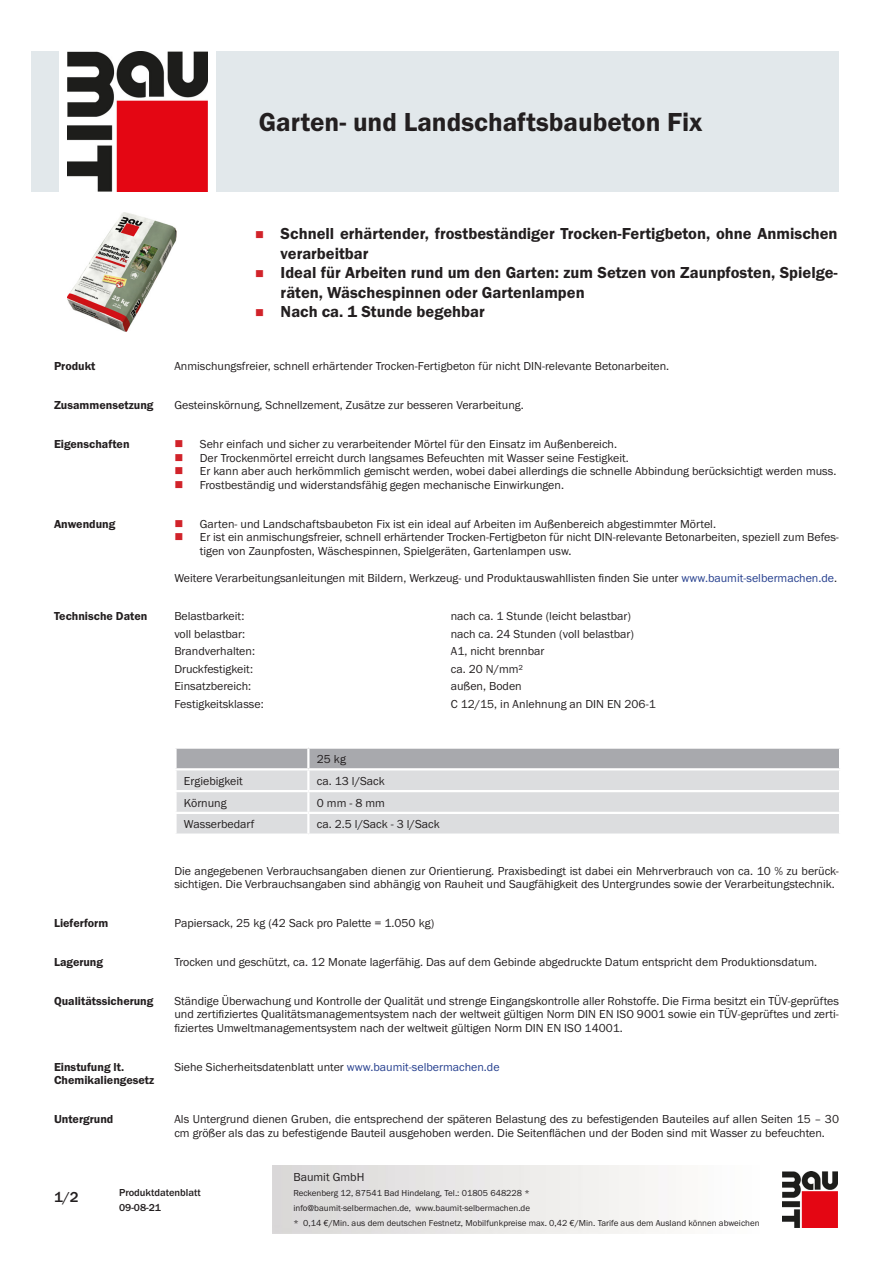
<style>
.page{position:relative;width:893px;height:1263px;background:#fff}
.page>*{position:absolute;margin:0;border:0;box-sizing:border-box;transform-origin:0 0}
.PDS_Produktname{font:27px "BM Franklin Gothic URW Dem";color:#231f20}
.t1{font:16.5px/19.5px "BM Franklin Gothic URW Dem";color:#231f20}
.t2{font:500 15px "BM Franklin Gothic URW";color:#231f20}
.PDS_Standard{font:12px/13.5px "BM Franklin Gothic URW Boo";color:#231f20}
.PDS_Standard_linksbü{font:12px "BM Franklin Gothic URW Boo";color:#231f20}
.PDS_Header{font:12px/13.5px "BM Franklin Gothic URW Dem";color:#231f20}
.t3{font:500 10.5px/15px "BM Franklin Gothic URW";color:#231f20}
.t4{font:9px/15px "BM Franklin Gothic URW Boo";color:#231f20}
.s1{color:#253f8e}
</style>
<div class="page">
<img style="left:782px;top:1171px;width:56px;height:56px">
<div style="left:32px;top:51px;width:27px;height:140px;background:#e2e8eb"></div>
<img style="left:68px;top:51px;width:139px;height:140px">
<div style="left:216px;top:51px;width:623px;height:140px;background:#e2e8eb"></div>
<img style="left:68px;top:213px;width:109px;height:119px">
<svg style="left:176px;top:748px;width:664px;height:86px"></svg>
<hr style="left:308px;top:833px;width:533px;height:3px;background:#fff">
<p class="PDS_Produktname" style="left:259px;top:106px;width:445px">Garten- und Landschaftsbaubeton Fix</p>
<p class="t1" style="left:281px;top:224px;width:558px">Schnell erhärtender, frostbeständiger Trocken-Fertigbeton, ohne Anmischen verarbeitbar</p>
<p class="t1" style="left:281px;top:263px;width:559px">Ideal für Arbeiten rund um den Garten: zum Setzen von Zaunpfosten, Spielge&shy;räten, Wäschespinnen oder Gartenlampen</p>
<p class="t1" style="left:281px;top:302px;width:206px">Nach ca. 1 Stunde begehbar</p>
<p class="PDS_Header" style="left:54px;top:360px;width:43px">Produkt</p>
<p class="PDS_Standard" style="left:174px;top:360px;width:496px">Anmischungsfreier, schnell erhärtender Trocken-Fertigbeton für nicht DIN-relevante Betonarbeiten.</p>
<p class="PDS_Header" style="left:54px;top:399px;width:101px">Zusammensetzung</p>
<p class="PDS_Standard" style="left:174px;top:399px;width:351px">Gesteinskörnung, Schnellzement, Zusätze zur besseren Verarbeitung.</p>
<p class="PDS_Header" style="left:54px;top:438px;width:77px">Eigenschaften</p>
<p class="PDS_Standard" style="left:200px;top:438px;width:419px">Sehr einfach und sicher zu verarbeitender Mörtel für den Einsatz im Außenbereich.</p>
<p class="PDS_Standard" style="left:200px;top:451px;width:430px">Der Trockenmörtel erreicht durch langsames Befeuchten mit Wasser seine Festigkeit.</p>
<p class="PDS_Standard" style="left:200px;top:465px;width:638px">Er kann aber auch herkömmlich gemischt werden, wobei dabei allerdings die schnelle Abbindung berücksichtigt werden muss.</p>
<p class="PDS_Standard" style="left:200px;top:478px;width:366px">Frostbeständig und widerstandsfähig gegen mechanische Einwirkungen.</p>
<p class="PDS_Header" style="left:54px;top:517px;width:63px">Anwendung</p>
<p class="PDS_Standard" style="left:200px;top:517px;width:518px">Garten- und Landschaftsbaubeton Fix ist ein ideal auf Arbeiten im Außenbereich abgestimmter Mörtel.</p>
<p class="PDS_Standard" style="left:200px;top:530px;width:641px">Er ist ein anmischungsfreier, schnell erhärtender Trocken-Fertigbeton für nicht DIN-relevante Betonarbeiten, speziell zum Befes&shy;tigen von Zaunpfosten, Wäschespinnen, Spielgeräten, Gartenlampen usw.</p>
<p class="PDS_Standard" style="left:174px;top:571px;width:664px">Weitere Verarbeitungsanleitungen mit Bildern, Werkzeug- und Produktauswahllisten finden Sie unter <span class="s1">www.baumit-selbermachen.de</span>.</p>
<p class="PDS_Header" style="left:54px;top:610px;width:95px">Technische Daten</p>
<p class="PDS_Standard_linksbü" style="left:174px;top:609px;width:72px">Belastbarkeit:</p>
<p class="PDS_Standard_linksbü" style="left:451px;top:609px;width:182px">nach ca. 1 Stunde (leicht belastbar)</p>
<p class="PDS_Standard_linksbü" style="left:174px;top:626px;width:72px">voll belastbar:</p>
<p class="PDS_Standard_linksbü" style="left:451px;top:626px;width:185px">nach ca. 24 Stunden (voll belastbar)</p>
<p class="PDS_Standard_linksbü" style="left:174px;top:644px;width:82px">Brandverhalten:</p>
<p class="PDS_Standard_linksbü" style="left:451px;top:644px;width:95px">A1, nicht brennbar</p>
<p class="PDS_Standard_linksbü" style="left:174px;top:661px;width:80px">Druckfestigkeit:</p>
<p class="PDS_Standard_linksbü" style="left:451px;top:661px;width:74px">ca. 20 N/mm²</p>
<p class="PDS_Standard_linksbü" style="left:174px;top:679px;width:78px">Einsatzbereich:</p>
<p class="PDS_Standard_linksbü" style="left:451px;top:679px;width:73px">außen, Boden</p>
<p class="PDS_Standard_linksbü" style="left:174px;top:696px;width:91px">Festigkeitsklasse:</p>
<p class="PDS_Standard_linksbü" style="left:451px;top:696px;width:206px">C 12/15, in Anlehnung an DIN EN 206-1</p>
<p class="PDS_Standard_linksbü" style="left:317px;top:751px;width:31px">25 kg</p>
<p class="PDS_Standard_linksbü" style="left:184px;top:773px;width:60px">Ergiebigkeit</p>
<p class="PDS_Standard_linksbü" style="left:317px;top:773px;width:69px">ca. 13 l/Sack</p>
<p class="PDS_Standard_linksbü" style="left:184px;top:795px;width:44px">Körnung</p>
<p class="PDS_Standard_linksbü" style="left:317px;top:795px;width:70px">0 mm - 8 mm</p>
<p class="PDS_Standard_linksbü" style="left:184px;top:817px;width:72px">Wasserbedarf</p>
<p class="PDS_Standard_linksbü" style="left:317px;top:817px;width:124px">ca. 2.5 l/Sack - 3 l/Sack</p>
<p class="PDS_Standard" style="left:174px;top:864px;width:666px">Die angegebenen Verbrauchsangaben dienen zur Orientierung. Praxisbedingt ist dabei ein Mehrverbrauch von ca. 10 % zu berück&shy;sichtigen. Die Verbrauchsangaben sind abhängig von Rauheit und Saugfähigkeit des Untergrundes sowie der Verarbeitungstechnik.</p>
<p class="PDS_Header" style="left:54px;top:916px;width:56px">Lieferform</p>
<p class="PDS_Standard" style="left:174px;top:916px;width:261px">Papiersack, 25 kg (42 Sack pro Palette = 1.050 kg)</p>
<p class="PDS_Header" style="left:54px;top:955px;width:51px">Lagerung</p>
<p class="PDS_Standard" style="left:174px;top:955px;width:644px">Trocken und geschützt, ca. 12 Monate lagerfähig. Das auf dem Gebinde abgedruckte Datum entspricht dem Produktionsdatum.</p>
<p class="PDS_Header" style="left:54px;top:994px;width:101px">Qualitätssicherung</p>
<p class="PDS_Standard" style="left:174px;top:994px;width:666px;text-align:justify">Ständige Überwachung und Kontrolle der Qualität und strenge Eingangskontrolle aller Rohstoffe. Die Firma besitzt ein TÜV-geprüftes und zertifiziertes Qualitätsmanagementsystem nach der weltweit gültigen Norm DIN EN ISO 9001 sowie ein TÜV-geprüftes und zerti&shy;fiziertes Umweltmanagementsystem nach der weltweit gültigen Norm DIN EN ISO 14001.</p>
<p class="PDS_Header" style="left:54px;top:1060px;width:102px">Einstufung lt.<br>Chemikaliengesetz</p>
<p class="PDS_Standard" style="left:174px;top:1060px;width:327px">Siehe Sicherheitsdatenblatt unter <span class="s1">www.baumit-selbermachen.de</span></p>
<p class="PDS_Header" style="left:54px;top:1112px;width:61px">Untergrund</p>
<p class="PDS_Standard" style="left:174px;top:1112px;width:666px">Als Untergrund dienen Gruben, die entsprechend der späteren Belastung des zu befestigenden Bauteiles auf allen Seiten 15 – 30 cm größer als das zu befestigende Bauteil ausgehoben werden. Die Seitenflächen und der Boden sind mit Wasser zu befeuchten.</p>
<p class="t2" style="left:54px;top:1188px;width:26px">1/2</p>
<p class="t3" style="left:119px;top:1185px;width:83px">Produktdatenblatt<br>09-08-21</p>
<p class="PDS_Standard" style="left:293px;top:1170px;width:73px">Baumit GmbH</p>
<p class="t4" style="left:293px;top:1186px;width:468px">Reckenberg 12, 87541 Bad Hindelang, Tel.: 01805 648228 *<br>info@baumit-selbermachen.de, www.baumit-selbermachen.de<br>* 0,14 €/Min. aus dem deutschen Festnetz, Mobilfunkpreise max. 0,42 €/Min. Tarife aus dem Ausland können abweichen</p>
</div>
